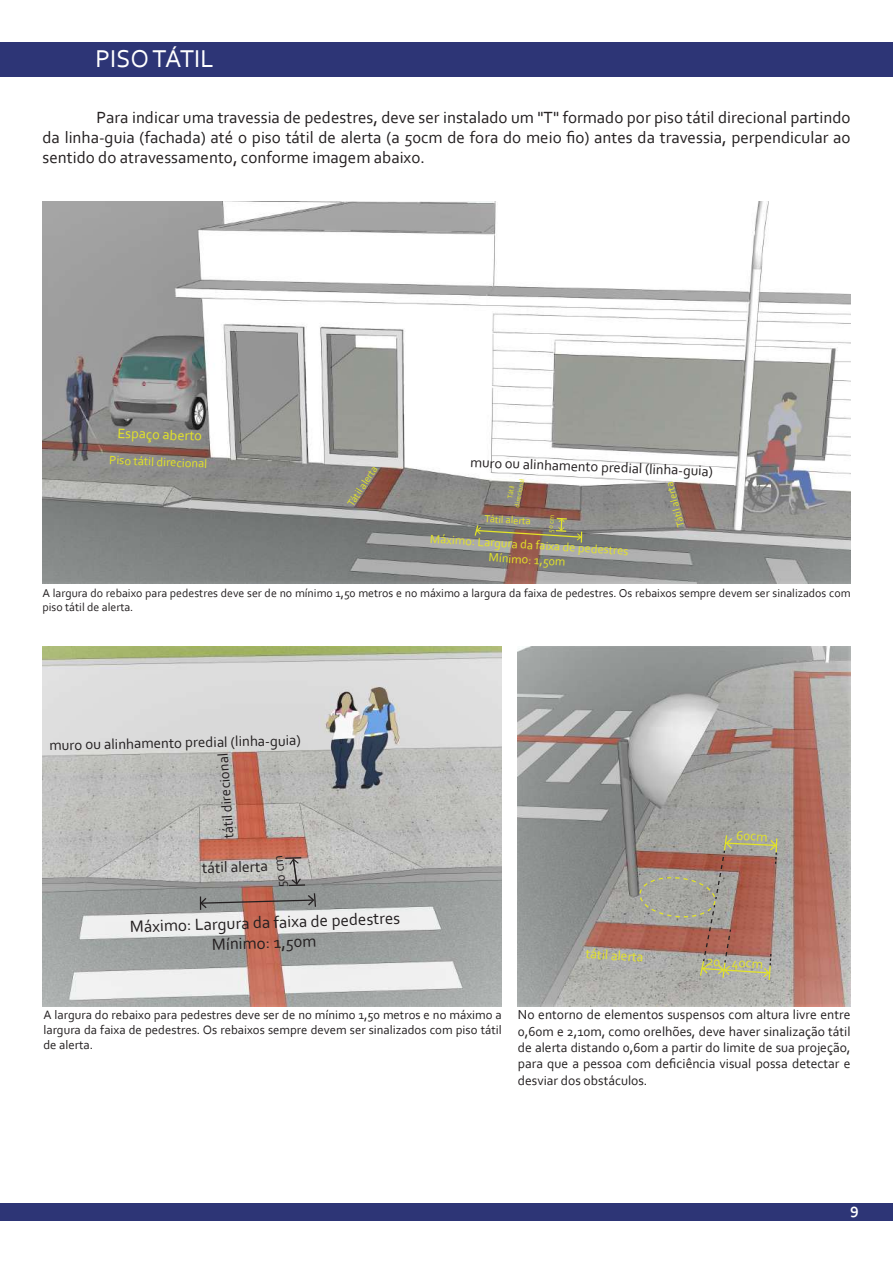
<style>
.page{position:relative;width:893px;height:1263px;background:#fff}
.page>*{position:absolute;margin:0;border:0;box-sizing:border-box;transform-origin:0 0}
.t1{font:25.5px "Corbel";color:#fff}
.t2{font:24.6px "Corbel";color:#fff}
.t3{font:16.95px/20.4px "Corbel";color:#231f20;text-align:justify}
.t4{font:15.6px "Corbel";color:#231f20}
.t5{font:14.85px "Corbel";color:#231f20}
.t6{font:14.55px "Corbel";color:#231f20}
.t7{font:14.4px "Corbel";color:#231f20}
.t8{font:14.4px "Corbel";color:#e3e326}
.t9{font:13.65px/16.4px "Corbel";color:#231f20;text-align:justify}
.t10{font:13.65px "Corbel";color:#e3e326}
.t11{font:13.35px "Corbel";color:#231f20}
.t12{font:12.75px/15.3px "Corbel";color:#231f20;text-align:justify}
.t13{font:12.45px/15px "Corbel";color:#e3e326;text-align:center}
.t14{font:11.85px/14.2px "Corbel";color:#231f20}
.t15{font:10.5px "Corbel";color:#e3e326}
.t16{font:7.2px/8.6px "Corbel";color:#e3e326;text-align:center}
</style>
<div class="page">
<img style="left:518px;top:646px;width:332px;height:361px">
<img style="left:43px;top:646px;width:459px;height:361px">
<img style="left:43px;top:202px;width:807px;height:381px">
<div style="left:0;top:43px;width:893px;height:34px;background:#2d3576"></div>
<svg style="left:639px;top:834px;width:139px;height:147px;background:#a78a7e"></svg>
<svg style="left:474px;top:517px;width:108px;height:26px;background:#8b8472"></svg>
<svg style="left:200px;top:856px;width:117px;height:54px;background:#a59792"></svg>
<div style="left:1px;top:1203px;width:892px;height:17px;background:#2d3576"></div>
<h1 class="t1" style="left:96px;top:42px;width:120px">PISO TÁTIL</h1>
<p class="t3" style="left:43px;top:106px;width:809px;text-indent:54px">Para indicar uma travessia de pedestres, deve ser instalado um "T" formado por piso tátil direcional partindo da linha-guia (fachada) até o piso tátil de alerta (a 50cm de fora do meio fio) antes da travessia, perpendicular ao sentido do atravessamento, conforme imagem abaixo.</p>
<p class="t8" style="left:118px;top:424px;width:86px;rotate:2deg">Espaço aberto</p>
<p class="t13" style="left:110px;top:452px;width:99px;rotate:2deg">Piso tátil direcional</p>
<p class="t15" style="left:344px;top:502px;width:48px;rotate:-57deg">Tátil alerta</p>
<p class="t7" style="left:471px;top:453px;width:244px;rotate:2deg">muro ou alinhamento predial (linha-guia)</p>
<p class="t16" style="left:504px;top:505px;width:31px;rotate:-80deg">Tátil direcional</p>
<p class="t13" style="left:431px;top:530px;width:200px;rotate:4deg">Máximo: Largura da faixa de pedestres<br>Mínimo: 1,50m</p>
<p class="t15" style="left:675px;top:529px;width:48px;rotate:-105deg">Tátil alerta</p>
<p class="t15" style="left:485px;top:512px;width:48px;rotate:3deg">Tátil alerta</p>
<p class="t16" style="left:546px;top:532px;width:19px;rotate:-85deg">50 cm</p>
<p class="t14" style="left:43px;top:585px;width:810px">A largura do rebaixo para pedestres deve ser de no mínimo 1,50 metros e no máximo a largura da faixa de pedestres. Os rebaixos sempre devem ser sinalizados com piso tátil de alerta.</p>
<p class="t5" style="left:49px;top:736px;width:253px;rotate:-1deg">muro ou alinhamento predial (linha-guia)</p>
<p class="t6" style="left:220px;top:839px;width:87px;rotate:-94deg">tátil direcional</p>
<p class="t4" style="left:202px;top:858px;width:67px;rotate:-1deg">tátil alerta</p>
<p class="t11" style="left:273px;top:888px;width:34px;rotate:-96deg">50 cm</p>
<p class="t3" style="left:130px;top:916px;width:272px;text-align:center;rotate:-2deg">Máximo: Largura da faixa de pedestres<br>Mínimo: 1,50m</p>
<p class="t10" style="left:586px;top:945px;width:59px;rotate:4deg">tátil alerta</p>
<p class="t10" style="left:737px;top:827px;width:33px;rotate:3deg">60cm</p>
<p class="t10" style="left:707px;top:952px;width:58px;rotate:4deg">20 40cm</p>
<p class="t12" style="left:43px;top:1007px;width:460px">A largura do rebaixo para pedestres deve ser de no mínimo 1,50 metros e no máximo a largura da faixa de pedestres. Os rebaixos sempre devem ser sinalizados com piso tátil de alerta.</p>
<p class="t9" style="left:518px;top:1006px;width:334px">No entorno de elementos suspensos com altura livre entre 0,60m e 2,10m, como orelhões, deve haver sinalização tátil de alerta distando 0,60m a partir do limite de sua projeção, para que a pessoa com deficiência visual possa detectar e desviar dos obstáculos.</p>
<h2 class="t2" style="left:850px;top:1194px;width:10px">9</h2>
</div>
